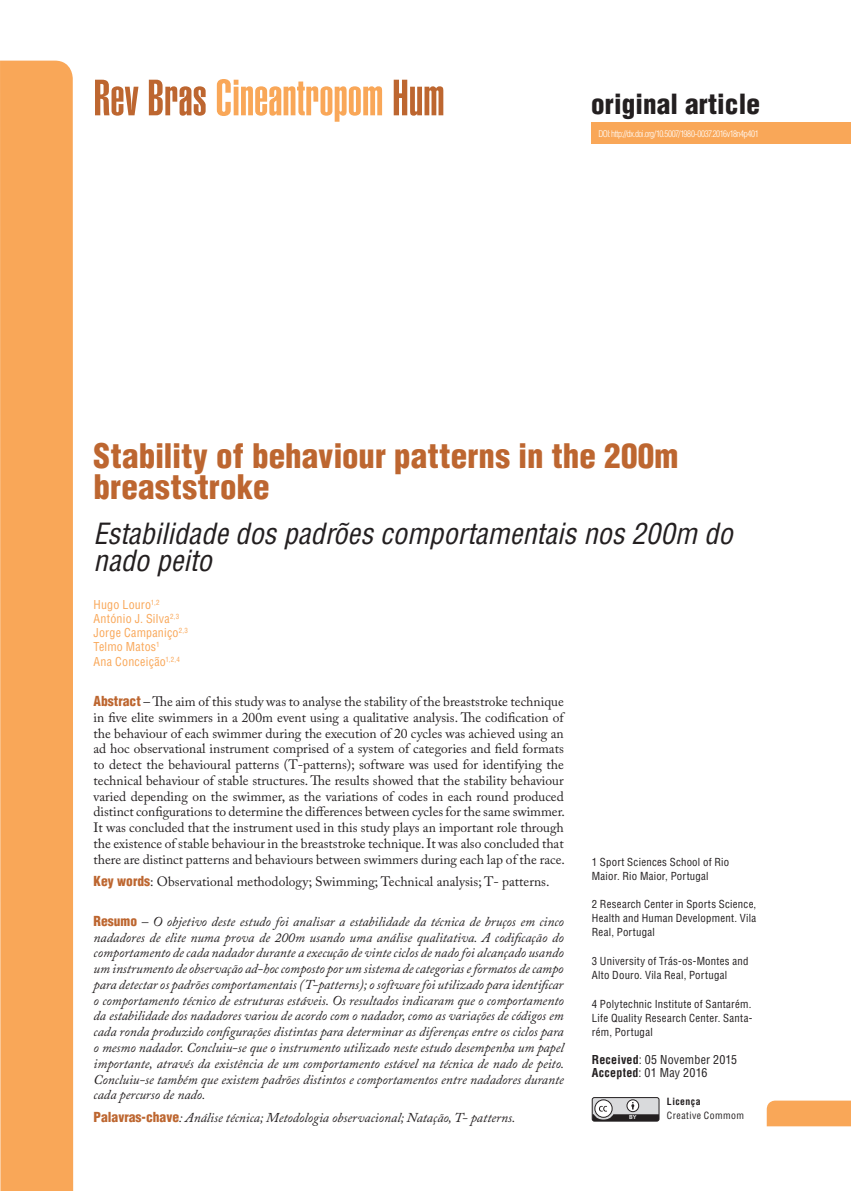
<style>
.page{position:relative;width:851px;height:1191px;background:#fff}
.page>*{position:absolute;margin:0;border:0;box-sizing:border-box;transform-origin:0 0}
.t1{font:50.1px "Helvetica LT Std Ultra Comp";letter-spacing:.005em;color:#f9a758}
.Titulo{font:900 condensed 33px/31.5px "Helvetica LT Std";letter-spacing:.005em;color:#bd6630}
.Titulo_ingles{font:italic condensed 28.5px/27.8px "Helvetica LT Std";color:#231f20}
.t2{font:900 condensed 27.15px "Helvetica LT Std";letter-spacing:.005em;color:#231f20}
.resumo{font:italic 13.5px/15.8px "Adobe Caslon Pro";color:#231f20;text-align:justify}
.abstract{font:13.5px/15.8px "Adobe Caslon Pro";color:#231f20;text-align:justify}
.autores{font:condensed 12px "Helvetica LT Std";letter-spacing:.015em;color:#f9a758}
.Aprovado{font:condensed 12px "Helvetica LT Std";letter-spacing:.015em;color:#231f20}
.endereço_autores{font:condensed 10.8px/14.1px "Helvetica LT Std";letter-spacing:.025em;color:#231f20}
.t3{font:condensed 9.75px "Helvetica LT Std";letter-spacing:.045em;color:#231f20}
.t4{font:700 condensed 9.75px "Helvetica LT Std";letter-spacing:.05em;color:#231f20}
.t5{font:300 condensed 9px "Helvetica LT Std";letter-spacing:-.045em;color:#fff}
.t6{font:600 semi-expanded 6px "Myriad Pro";color:#fff}
.s1{color:#bd6630}
.s2{font-family:"Helvetica LT Std";font-weight:900;font-stretch:condensed;color:#bd6630}
.s3{font-family:"Helvetica LT Std";font-weight:900;font-style:normal;font-stretch:condensed;color:#bd6630}
.s4{font-weight:700}
</style>
<div class="page">
<div style="left:592px;top:1097px;width:67px;height:24px;background:#d9dadc;border-radius:2px"></div>
<div style="left:591px;top:1097px;width:68px;height:24px;border:1px solid #231f20;border-radius:2px"></div>
<svg style="left:594px;top:1099px;width:18px;height:18px"></svg>
<div style="left:594px;top:1099px;width:18px;height:18px;border:1px solid #231f20;border-radius:50%"></div>
<div style="left:626px;top:1099px;width:13px;height:13px;border:1px solid #231f20;border-radius:50%"></div>
<div style="left:766px;top:1100px;width:84px;height:26px;background:#f9a758"></div>
<svg style="left:592px;top:1102px;width:67px;height:19px"></svg>
<div style="left:591px;top:122px;width:259px;height:22px;background:#f9a758"></div>
<div style="left:0;top:61px;width:73px;height:1130px;background:#f9a758"></div>
<h1 class="t1" style="left:94px;top:69px;width:352px"><span class="s1">Rev Bras</span> Cineantropom <span class="s1">Hum</span></h1>
<p class="t2" style="left:591px;top:87px;width:170px">original article</p>
<p class="t5" style="left:598px;top:128px;width:162px">DOI:http://dx.doi.org/10.5007/1980-0037.2016v18n4p401</p>
<p class="Titulo" style="left:94px;top:439px;width:586px">Stability of behaviour patterns in the 200m breaststroke</p>
<p class="Titulo_ingles" style="left:94px;top:519px;width:640px">Estabilidade dos padrões comportamentais nos 200m do nado peito</p>
<p class="autores" style="left:94px;top:597px;width:68px">Hugo Louro<sup>1,2</sup></p>
<p class="autores" style="left:94px;top:611px;width:87px">António J. Silva<sup>2,3</sup></p>
<p class="autores" style="left:94px;top:625px;width:96px">Jorge Campaniço<sup>2,3</sup></p>
<p class="autores" style="left:94px;top:638px;width:67px">Telmo Matos<sup>1</sup></p>
<p class="autores" style="left:94px;top:654px;width:88px">Ana Conceição<sup>1,2,4</sup></p>
<p class="abstract" style="left:94px;top:693px;width:472px"><span class="s2">Abstract</span> – The aim of this study was to analyse the stability of the breaststroke technique in five elite swimmers in a 200m event using a qualitative analysis. The codification of the behaviour of each swimmer during the execution of 20 cycles was achieved using an ad hoc observational instrument comprised of a system of categories and field formats to detect the behavioural patterns (T-patterns); software was used for identifying the technical behaviour of stable structures. The results showed that the stability behaviour varied depending on the swimmer, as the variations of codes in each round produced distinct configurations to determine the differences between cycles for the same swimmer.<br>It was concluded that the instrument used in this study plays an important role through the existence of stable behaviour in the breaststroke technique. It was also concluded that there are distinct patterns and behaviours between swimmers during each lap of the race.</p>
<p class="abstract" style="left:94px;top:873px;width:457px"><span class="s2">Key words</span>: Observational methodology; Swimming; Technical analysis; T- patterns.</p>
<p class="resumo" style="left:94px;top:913px;width:472px"><span class="s3">Resumo</span> – O objetivo deste estudo foi analisar a estabilidade da técnica de bruços em cinco nadadores de elite numa prova de 200m usando uma análise qualitativa. A codificação do comportamento de cada nadador durante a execução de vinte ciclos de nado foi alcançado usando um instrumento de observação ad-hoc composto por um sistema de categorias e formatos de campo para detectar os padrões comportamentais (T-patterns); o software foi utilizado para identificar o comportamento técnico de estruturas estáveis. Os resultados indicaram que o comportamento da estabilidade dos nadadores variou de acordo com o nadador, como as variações de códigos em cada ronda produzido configurações distintas para determinar as diferenças entre os ciclos para o mesmo nadador. Concluiu-se que o instrumento utilizado neste estudo desempenha um papel importante, através da existência de um comportamento estável na técnica de nado de peito.<br>Concluiu-se também que existem padrões distintos e comportamentos entre nadadores durante cada percurso de nado.</p>
<p class="resumo" style="left:94px;top:1109px;width:423px"><span class="s3">Palavras-chave</span>: Análise técnica; Metodologia observacional; Natação, T- patterns.</p>
<p class="endereço_autores" style="left:591px;top:854px;width:139px">1 Sport Sciences School of Rio<br>Maior. Rio Maior, Portugal</p>
<p class="endereço_autores" style="left:591px;top:897px;width:166px;text-align:justify">2 Research Center in Sports Science, Health and Human Development. Vila Real, Portugal</p>
<p class="endereço_autores" style="left:591px;top:954px;width:158px">3 University of Trás-os-Montes and<br>Alto Douro. Vila Real, Portugal</p>
<p class="endereço_autores" style="left:591px;top:996px;width:162px;text-align:justify">4 Polytechnic Institute of Santarém.<br>Life Quality Research Center. Santa&shy;rém, Portugal</p>
<p class="Aprovado" style="left:591px;top:1051px;width:147px"><span class="s4">Received</span>: 05 November 2015</p>
<p class="Aprovado" style="left:591px;top:1065px;width:117px"><span class="s4">Accepted</span>: 01 May 2016</p>
<p class="t4" style="left:666px;top:1095px;width:35px">Licença</p>
<p class="t3" style="left:666px;top:1109px;width:78px">Creative Commom</p>
<p class="t6" style="left:629px;top:1113px;width:9px">BY</p>
</div>
